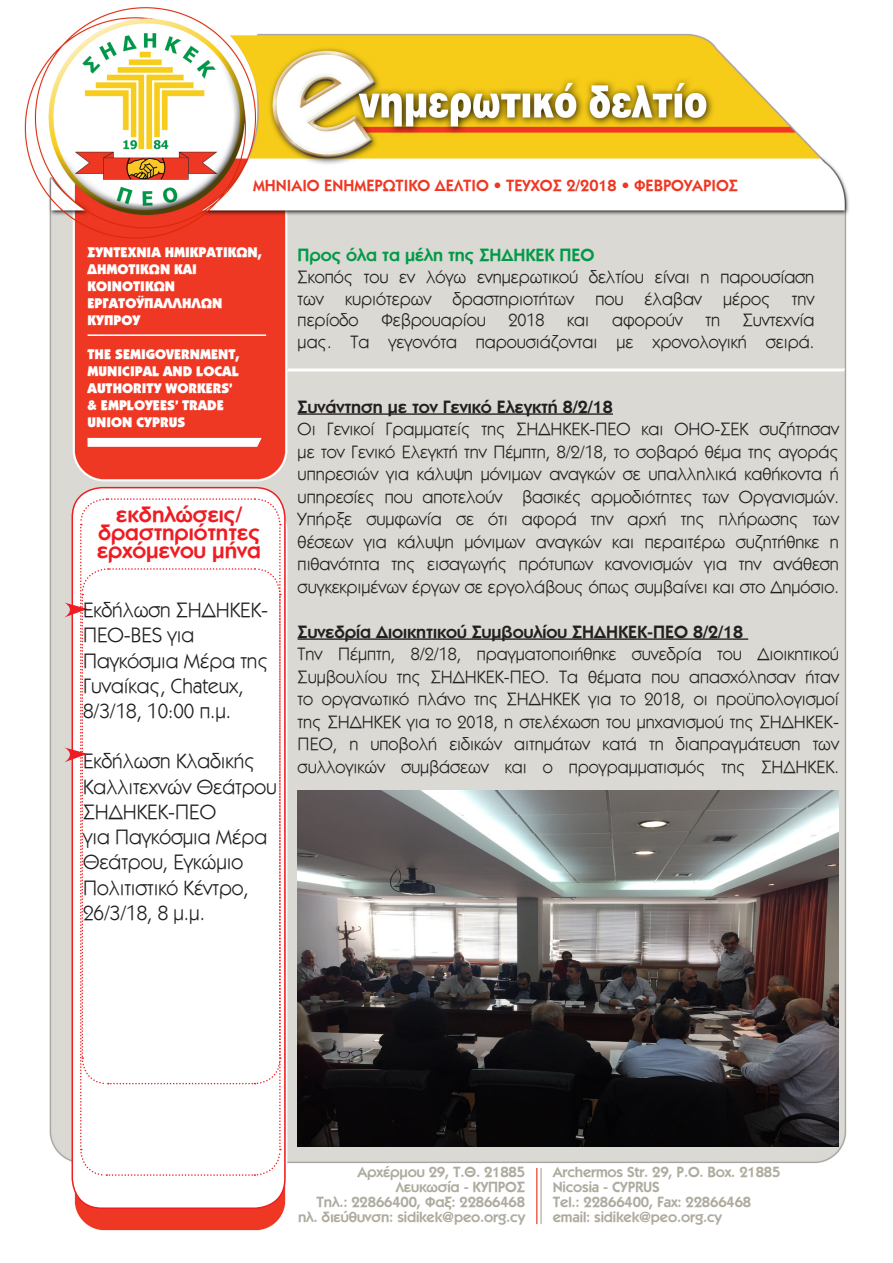
<style>
.page{position:relative;width:893px;height:1263px;background:#fff}
.page>*{position:absolute;margin:0;border:0;box-sizing:border-box;transform-origin:0 0}
.t1{font:700 22.5px "CF Kaveros";color:#ee1d23}
.t2{font:21px/25.2px "CF Kaveros";color:#231f20}
.t3{font:18px/22.5px "CF Kaveros";color:#231f20;text-align:justify}
.t4{font:700 18px "CF Kaveros";color:#231f20}
.t5{font:700 18px "CF Kaveros";color:#009946}
.t6{font:700 16.5px "CF Kaveros";color:#ee3823}
.t7{font:700 15px "CF Kaveros";letter-spacing:-.01em;color:#aeab9e}
.t8{font:800 14.1px/17px "CF Kaveros";color:#fff}
</style>
<div class="page">
<img style="left:24px;top:7px;width:825px;height:1224px">
<div style="left:72px;top:488px;width:213px;height:720px;background:#fff;border-radius:30px"></div>
<div style="left:72px;top:487px;width:214px;height:722px;border:2px solid #ee1d23;border-radius:30px"></div>
<hr style="left:298px;top:413px;width:315px;height:2px;background:#231f20">
<hr style="left:298px;top:638px;width:450px;height:2px;background:#231f20">
<hr style="left:88px;top:334px;width:178px;height:2px;background:#fff">
<svg style="left:88px;top:438px;width:174px;height:9px"></svg>
<hr style="left:536px;top:1168px;width:1px;height:56px;background:#ee3823">
<hr style="left:540px;top:1168px;width:2px;height:56px;background:#aeab9e">
<hr style="left:288px;top:368px;width:557px;height:2px;background:#fff">
<hr style="left:287px;top:370px;width:557px;height:1px;background:#fff">
<svg style="left:64px;top:497px;width:217px;height:679px"></svg>
<img style="left:298px;top:791px;width:541px;height:356px">
<p class="t6" style="left:253px;top:173px;width:486px">ΜΗΝΙΑΙΟ ΕΝΗΜΕΡΩΤΙΚΟ ΔΕΛΤΙΟ • ΤΕΥΧΟΣ 2/2018 • ΦΕΒΡΟΥΑΡΙΟΣ</p>
<p class="t8" style="left:88px;top:243px;width:176px">ΣΥΝΤΕΧΝΙΑ ΗΜΙΚΡΑΤΙΚΩΝ,<br>ΔΗΜΟΤΙΚΩΝ ΚΑΙ<br>ΚΟΙΝΟΤΙΚΩΝ<br>ΕΡΓΑΤΟΫΠΑΛΛΗΛΩΝ<br>ΚΥΠΡΟΥ</p>
<p class="t8" style="left:88px;top:345px;width:154px">THE SEMIGOVERNMENT,</p>
<p class="t8" style="left:88px;top:362px;width:153px">MUNICIPAL AND LOCAL</p>
<p class="t8" style="left:88px;top:379px;width:146px">AUTHORITY WORKERS’</p>
<p class="t8" style="left:88px;top:396px;width:138px">&amp; EMPLOYEES’ TRADE</p>
<p class="t8" style="left:88px;top:413px;width:99px">UNION CYPRUS</p>
<p class="t1" style="left:116px;top:498px;width:127px">εκδηλώσεις/</p>
<p class="t1" style="left:98px;top:516px;width:164px">δραστηριότητες</p>
<p class="t1" style="left:97px;top:534px;width:165px">ερχόμενου μήνα</p>
<p class="t2" style="left:83px;top:597px;width:187px">Εκδήλωση ΣΗΔΗΚΕΚ-<br>ΠΕΟ-BES για<br>Παγκόσμια Μέρα της<br>Γυναίκας, Chateux,<br>8/3/18, 10:00 π.μ.</p>
<p class="t2" style="left:83px;top:748px;width:195px">Εκδήλωση Κλαδικής<br>Καλλιτεχνών Θεάτρου<br>ΣΗΔΗΚΕΚ-ΠΕΟ</p>
<p class="t2" style="left:83px;top:823px;width:186px">για Παγκόσμια Μέρα<br>Θεάτρου, Εγκώμιο<br>Πολιτιστικό Κέντρο,</p>
<p class="t2" style="left:83px;top:899px;width:123px">26/3/18, 8 μ.μ.</p>
<p class="t5" style="left:298px;top:241px;width:298px">Προς όλα τα μέλη της ΣΗΔΗΚΕΚ ΠΕΟ</p>
<p class="t3" style="left:298px;top:266px;width:518px;line-height:21.6px">Σκοπός του εν λόγω ενημερωτικού δελτίου είναι η παρουσίαση των κυριότερων δραστηριοτήτων που έλαβαν μέρος την περίοδο</p>
<p class="t3" style="left:381px;top:308px;width:106px">Φεβρουαρίου</p>
<p class="t3" style="left:508px;top:308px;width:37px">2018</p>
<p class="t3" style="left:567px;top:308px;width:23px">και</p>
<p class="t3" style="left:612px;top:308px;width:72px">αφορούν</p>
<p class="t3" style="left:705px;top:308px;width:16px">τη</p>
<p class="t3" style="left:298px;top:309px;width:518px;line-height:21.6px;text-align:right">Συντεχνία<br>μας. Τα γεγονότα παρουσιάζονται με χρονολογική σειρά.</p>
<p class="t4" style="left:298px;top:393px;width:317px">Συνάντηση με τον Γενικό Ελεγκτή 8/2/18</p>
<p class="t3" style="left:298px;top:417px;width:543px">Οι Γενικοί Γραμματείς της ΣΗΔΗΚΕΚ-ΠΕΟ και ΟΗΟ-ΣΕΚ συζήτησαν με τον Γενικό Ελεγκτή την Πέμπτη, 8/2/18, το σοβαρό θέμα της αγοράς υπηρεσιών για κάλυψη μόνιμων αναγκών σε υπαλληλικά καθήκοντα ή υπηρεσίες που αποτελούν βασικές αρμοδιότητες των Οργανισμών.<br>Υπήρξε συμφωνία σε ότι αφορά την αρχή της πλήρωσης των θέσεων για κάλυψη μόνιμων αναγκών και περαιτέρω συζητήθηκε η πιθανότητα της εισαγωγής πρότυπων κανονισμών για την ανάθεση συγκεκριμένων έργων σε εργολάβους όπως συμβαίνει και στο Δημόσιο.</p>
<p class="t4" style="left:298px;top:618px;width:447px">Συνεδρία Διοικητικού Συμβουλίου ΣΗΔΗΚΕΚ-ΠΕΟ 8/2/18</p>
<p class="t3" style="left:298px;top:642px;width:543px">Την Πέμπτη, 8/2/18, πραγματοποιήθηκε συνεδρία του Διοικητικού Συμβουλίου της ΣΗΔΗΚΕΚ-ΠΕΟ. Τα θέματα που απασχόλησαν ήταν το οργανωτικό πλάνο της ΣΗΔΗΚΕΚ για το 2018, οι προϋπολογισμοί της ΣΗΔΗΚΕΚ για το 2018, η στελέχωση του μηχανισμού της ΣΗΔΗΚΕΚ-ΠΕΟ, η υποβολή ειδικών αιτημάτων κατά τη διαπραγμάτευση των συλλογικών συμβάσεων και ο προγραμματισμός της ΣΗΔΗΚΕΚ.</p>
<p class="t7" style="left:358px;top:1161px;width:169px">Αρχέρμου 29, Τ.Θ. 21885</p>
<p class="t7" style="left:396px;top:1176px;width:131px">Λευκωσία - ΚΥΠΡΟΣ</p>
<p class="t7" style="left:316px;top:1191px;width:210px">Tηλ.: 22866400, Φαξ: 22866468</p>
<p class="t7" style="left:298px;top:1206px;width:229px">ηλ. διεύθυνση: sidikek@peo.org.cy</p>
<p class="t7" style="left:553px;top:1161px;width:229px">Αrchermos Str. 29, P.O. Box. 21885</p>
<p class="t7" style="left:553px;top:1176px;width:108px">Nicosia - CYPRUS</p>
<p class="t7" style="left:553px;top:1191px;width:200px">Tel.: 22866400, Fax: 22866468</p>
<p class="t7" style="left:553px;top:1206px;width:171px">email: sidikek@peo.org.cy</p>
</div>
